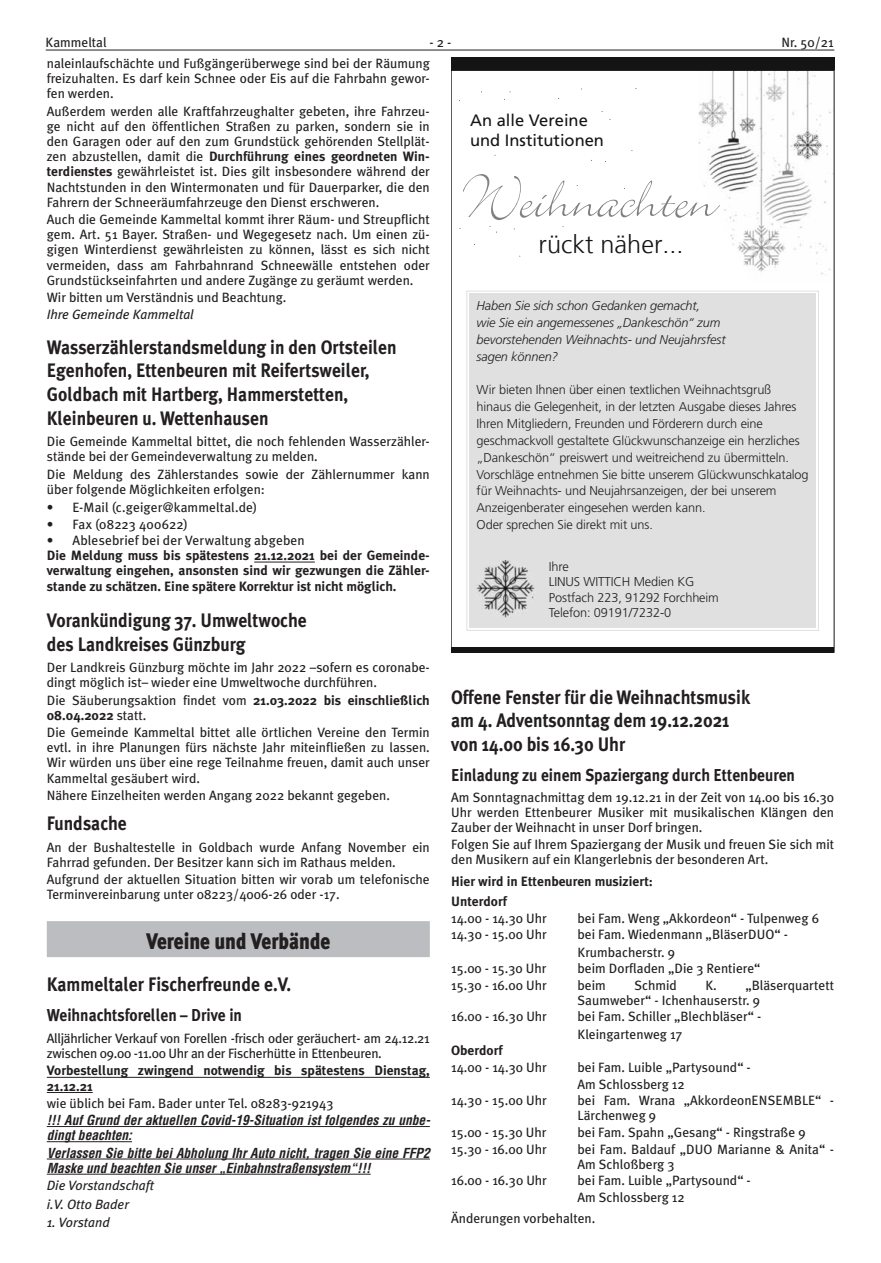
<style>
.page{position:relative;width:881px;height:1263px;background:#fff}
.page>*{position:absolute;margin:0;border:0;box-sizing:border-box;transform-origin:0 0}
.t1{font:67.5px "Bickley Script Plain";color:#808080;scale:.95 1}
.t2{font:300 25.35px "Frutiger";color:#141414}
.t3{font:900 22.5px "Meta Plus";color:#231f20;scale:.85 1}
.t4{font:700 19.5px/23.5px "Meta Plus";color:#231f20;scale:.9 1}
.t5{font:700 17.25px "Meta Plus";color:#231f20;scale:.9 1}
.t6{font:16.5px/19.8px "Frutiger LT";color:#141414}
.t7{font:13.5px/15.1px "Meta Plus";color:#231f20}
.t8{font:700 13.5px/15.1px "Meta Plus";color:#231f20}
.t9{font:italic 700 condensed 13.5px/15.1px "Helvetica LT";color:#231f20}
.t10{font:13.5px/15.1px "Meta Plus";letter-spacing:-.02em;color:#231f20}
.t11{font:italic 13.5px/18.3px "Meta Plus";color:#231f20}
.t12{font:300 12.75px/16.8px "Frutiger LT";letter-spacing:-.01em;color:#231f20}
.t13{font:italic 300 12.75px/16.8px "Frutiger LT";letter-spacing:-.01em;color:#231f20}
.s1{font-weight:700}
.s2{font-weight:400}
</style>
<div class="page">
<hr style="left:46px;top:50px;width:788px;height:1px;background:#231f20">
<img style="left:698px;top:72px;width:133px;height:203px">
<div style="left:451px;top:57px;width:382px;height:13px;background:#141414"></div>
<div style="left:451px;top:647px;width:382px;height:6px;background:#141414"></div>
<div style="left:466px;top:290px;width:353px;height:341px;background:#e0e0e0"></div>
<div style="left:469px;top:294px;width:346px;height:334px;border:3px solid #e0e0e0"></div>
<img style="left:475px;top:560px;width:61px;height:58px">
<hr style="left:254px;top:562px;width:61px;height:1px;background:#231f20">
<div style="left:47px;top:921px;width:382px;height:36px;background:#bcbdc0"></div>
<hr style="left:47px;top:1077px;width:382px;height:1px;background:#231f20">
<hr style="left:47px;top:1092px;width:46px;height:1px;background:#231f20">
<hr style="left:47px;top:1126px;width:382px;height:1px;background:#231f20">
<hr style="left:47px;top:1141px;width:85px;height:1px;background:#231f20">
<hr style="left:47px;top:1159px;width:382px;height:1px;background:#231f20">
<hr style="left:47px;top:1174px;width:323px;height:1px;background:#231f20">
<p class="t7" style="left:45px;top:34px;width:63px">Kammeltal</p>
<p class="t7" style="left:429px;top:34px;width:23px">- 2 -</p>
<p class="t7" style="left:781px;top:34px;width:54px">Nr. 50/21</p>
<p class="t7" style="left:47px;top:56px;width:384px;text-align:justify">naleinlaufschächte und Fußgängerüberwege sind bei der Räumung freizuhalten. Es darf kein Schnee oder Eis auf die Fahrbahn gewor&shy;fen werden.</p>
<p class="t7" style="left:47px;top:103px;width:384px;text-align:justify">Außerdem werden alle Kraftfahrzeughalter gebeten, ihre Fahrzeu&shy;ge nicht auf den öffentlichen Straßen zu parken, sondern sie in den Garagen oder auf den zum Grundstück gehörenden Stellplät&shy;zen abzustellen, damit die <span class="s1">Durchführung eines geordneten Win&shy;terdienstes</span> gewährleistet ist. Dies gilt insbesondere während der Nachtstunden in den Wintermonaten und für Dauerparker, die den Fahrern der Schneeräumfahrzeuge den Dienst erschweren.</p>
<p class="t7" style="left:47px;top:212px;width:384px;text-align:justify">Auch die Gemeinde Kammeltal kommt ihrer Räum- und Streupflicht gem. Art. 51 Bayer. Straßen- und Wegegesetz nach. Um einen zü&shy;gigen Winterdienst gewährleisten zu können, lässt es sich nicht vermeiden, dass am Fahrbahnrand Schneewälle entstehen oder Grundstückseinfahrten und andere Zugänge zu geräumt werden.</p>
<p class="t7" style="left:47px;top:290px;width:241px">Wir bitten um Verständnis und Beachtung.</p>
<p class="t11" style="left:47px;top:305px;width:148px">Ihre Gemeinde Kammeltal</p>
<h3 class="t4" style="left:47px;top:335px;width:390px">Wasserzählerstandsmeldung in den Ortsteilen Egenhofen, Ettenbeuren mit Reifertsweiler, Goldbach mit Hartberg, Hammerstetten, Kleinbeuren u. Wettenhausen</h3>
<p class="t7" style="left:47px;top:434px;width:384px">Die Gemeinde Kammeltal bittet, die noch fehlenden Wasserzähler&shy;stände bei der Gemeindeverwaltung zu melden.</p>
<p class="t7" style="left:47px;top:466px;width:384px">Die Meldung des Zählerstandes sowie der Zählernummer kann über folgende Möglichkeiten erfolgen:</p>
<p class="t7" style="left:47px;top:500px;width:212px">• E-Mail (c.geiger@kammeltal.de)</p>
<p class="t7" style="left:47px;top:516px;width:142px">• Fax (08223 400622)</p>
<p class="t7" style="left:47px;top:533px;width:259px">• Ablesebrief bei der Verwaltung abgeben</p>
<p class="t8" style="left:47px;top:548px;width:384px;text-align:justify">Die Meldung muss bis spätestens 21.12.2021 bei der Gemeinde&shy;verwaltung eingehen, ansonsten sind wir gezwungen die Zähler&shy;stande zu schätzen. Eine spätere Korrektur ist nicht möglich.</p>
<h3 class="t4" style="left:47px;top:608px;width:290px">Vorankündigung 37. Umweltwoche des Landkreises Günzburg</h3>
<p class="t7" style="left:47px;top:660px;width:384px">Der Landkreis Günzburg möchte im Jahr 2022 –sofern es coronabe&shy;dingt möglich ist– wieder eine Umweltwoche durchführen.</p>
<p class="t8" style="left:47px;top:692px;width:384px"><span class="s2">Die Säuberungsaktion findet vom</span> 21.03.2022 bis einschließlich<br>08.04.2022 <span class="s2">statt.</span></p>
<p class="t7" style="left:47px;top:725px;width:384px;text-align:justify">Die Gemeinde Kammeltal bittet alle örtlichen Vereine den Termin evtl. in ihre Planungen fürs nächste Jahr miteinfließen zu lassen.<br>Wir würden uns über eine rege Teilnahme freuen, damit auch unser Kammeltal gesäubert wird.</p>
<p class="t7" style="left:47px;top:787px;width:344px">Nähere Einzelheiten werden Angang 2022 bekannt gegeben.</p>
<h3 class="t4" style="left:47px;top:812px;width:90px">Fundsache</h3>
<p class="t7" style="left:47px;top:839px;width:384px">An der Bushaltestelle in Goldbach wurde Anfang November ein<br>Fahrrad gefunden. Der Besitzer kann sich im Rathaus melden.</p>
<p class="t7" style="left:47px;top:872px;width:384px">Aufgrund der aktuellen Situation bitten wir vorab um telefonische<br>Terminvereinbarung unter 08223/4006-26 oder -17.</p>
<h3 class="t3" style="left:146px;top:927px;width:217px">Vereine und Verbände</h3>
<h3 class="t4" style="left:47px;top:972px;width:273px">Kammeltaler Fischerfreunde e.V.</h3>
<p class="t5" style="left:47px;top:1005px;width:218px">Weihnachtsforellen – Drive in</p>
<p class="t10" style="left:47px;top:1030px;width:384px">Alljährlicher Verkauf von Forellen -frisch oder geräuchert- am 24.12.21 zwischen 09.00 -11.00 Uhr an der Fischerhütte in Ettenbeuren.</p>
<p class="t8" style="left:47px;top:1063px;width:384px">Vorbestellung zwingend notwendig bis spätestens Dienstag,<br>21.12.21</p>
<p class="t7" style="left:47px;top:1095px;width:288px">wie üblich bei Fam. Bader unter Tel. 08283-921943</p>
<p class="t9" style="left:47px;top:1112px;width:385px">!!! Auf Grund der aktuellen Covid-19-Situation ist folgendes zu unbe&shy;dingt beachten:</p>
<p class="t9" style="left:47px;top:1145px;width:384px">Verlassen Sie bitte bei Abholung Ihr Auto nicht, tragen Sie eine FFP2<br>Maske und beachten Sie unser „Einbahnstraßensystem“!!!</p>
<p class="t11" style="left:47px;top:1176px;width:109px">Die Vorstandschaft i.V. Otto Bader</p>
<p class="t11" style="left:47px;top:1213px;width:65px">1. Vorstand</p>
<p class="t6" style="left:470px;top:110px;width:135px">An alle Vereine und Institutionen</p>
<h1 class="t1" style="left:461px;top:154px;width:269px">Weihnachten</h1>
<h2 class="t2" style="left:538px;top:230px;width:146px">rückt näher...</h2>
<p class="t13" style="left:476px;top:298px;width:250px">Haben Sie sich schon Gedanken gemacht,<br>wie Sie ein angemessenes „Dankeschön“ zum bevorstehenden Weihnachts- und Neujahrsfest sagen können?</p>
<p class="t12" style="left:476px;top:382px;width:333px">Wir bieten Ihnen über einen textlichen Weihnachtsgruß hinaus die Gelegenheit, in der letzten Ausgabe dieses Jahres Ihren Mitgliedern, Freunden und Förderern durch eine geschmackvoll gestaltete Glückwunschanzeige ein herzliches „Dankeschön“ preiswert und weitreichend zu übermitteln.<br>Vorschläge entnehmen Sie bitte unserem Glückwunschkatalog für Weihnachts- und Neujahrsanzeigen, der bei unserem Anzeigenberater eingesehen werden kann.<br>Oder sprechen Sie direkt mit uns.</p>
<p class="t12" style="left:548px;top:559px;width:171px;line-height:15.3px">Ihre<br>LINUS WITTICH Medien KG<br>Postfach 223, 91292 Forchheim<br>Telefon: 09191/7232-0</p>
<h3 class="t4" style="left:451px;top:685px;width:333px">Offene Fenster für die Weihnachtsmusik am 4. Adventsonntag dem 19.12.2021 von 14.00 bis 16.30 Uhr</h3>
<p class="t5" style="left:451px;top:765px;width:383px">Einladung zu einem Spaziergang durch Ettenbeuren</p>
<p class="t7" style="left:451px;top:790px;width:384px;text-align:justify">Am Sonntagnachmittag dem 19.12.21 in der Zeit von 14.00 bis 16.30<br>Uhr werden Ettenbeurer Musiker mit musikalischen Klängen den Zauber der Weihnacht in unser Dorf bringen.</p>
<p class="t7" style="left:451px;top:837px;width:384px">Folgen Sie auf Ihrem Spaziergang der Musik und freuen Sie sich mit den Musikern auf ein Klangerlebnis der besonderen Art.</p>
<p class="t8" style="left:451px;top:871px;width:203px;line-height:20.5px">Hier wird in Ettenbeuren musiziert:<br>Unterdorf</p>
<p class="t7" style="left:451px;top:910px;width:97px">14.00 - 14.30 Uhr</p>
<p class="t7" style="left:577px;top:910px;width:243px">bei Fam. Weng „Akkordeon“ - Tulpenweg 6</p>
<p class="t7" style="left:451px;top:927px;width:97px">14.30 - 15.00 Uhr</p>
<p class="t7" style="left:577px;top:926px;width:212px;line-height:17.1px">bei Fam. Wiedenmann „BläserDUO“ -<br>Krumbacherstr. 9</p>
<p class="t7" style="left:451px;top:961px;width:97px">15.00 - 15.30 Uhr</p>
<p class="t7" style="left:577px;top:961px;width:184px">beim Dorfladen „Die 3 Rentiere“</p>
<p class="t7" style="left:451px;top:977px;width:97px">15.30 - 16.00 Uhr</p>
<p class="t7" style="left:577px;top:977px;width:30px">beim</p>
<p class="t7" style="left:634px;top:977px;width:44px">Schmid</p>
<p class="t7" style="left:577px;top:977px;width:258px;text-indent:128px">K. „Bläserquartett<br>Saumweber“ - Ichenhauserstr. 9</p>
<p class="t7" style="left:451px;top:1009px;width:97px">16.00 - 16.30 Uhr</p>
<p class="t7" style="left:577px;top:1008px;width:185px;line-height:17.1px">bei Fam. Schiller „Blechbläser“ -<br>Kleingartenweg 17</p>
<p class="t8" style="left:451px;top:1043px;width:53px">Oberdorf</p>
<p class="t7" style="left:451px;top:1059px;width:97px">14.00 - 14.30 Uhr</p>
<p class="t7" style="left:577px;top:1058px;width:175px;line-height:17.1px">bei Fam. Luible „Partysound“ -<br>Am Schlossberg 12</p>
<p class="t7" style="left:451px;top:1093px;width:97px">14.30 - 15.00 Uhr</p>
<p class="t7" style="left:577px;top:1093px;width:258px">bei Fam. Wrana „AkkordeonENSEMBLE“ -<br>Lärchenweg 9</p>
<p class="t7" style="left:451px;top:1124px;width:97px">15.00 - 15.30 Uhr</p>
<p class="t7" style="left:577px;top:1124px;width:229px">bei Fam. Spahn „Gesang“ - Ringstraße 9</p>
<p class="t7" style="left:451px;top:1141px;width:97px">15.30 - 16.00 Uhr</p>
<p class="t7" style="left:577px;top:1141px;width:258px">bei Fam. Baldauf „DUO Marianne &amp; Anita“ -<br>Am Schloßberg 3</p>
<p class="t7" style="left:451px;top:1173px;width:97px">16.00 - 16.30 Uhr</p>
<p class="t7" style="left:577px;top:1172px;width:175px;line-height:17.1px">bei Fam. Luible „Partysound“ -<br>Am Schlossberg 12</p>
<p class="t7" style="left:451px;top:1210px;width:146px">Änderungen vorbehalten.</p>
</div>
